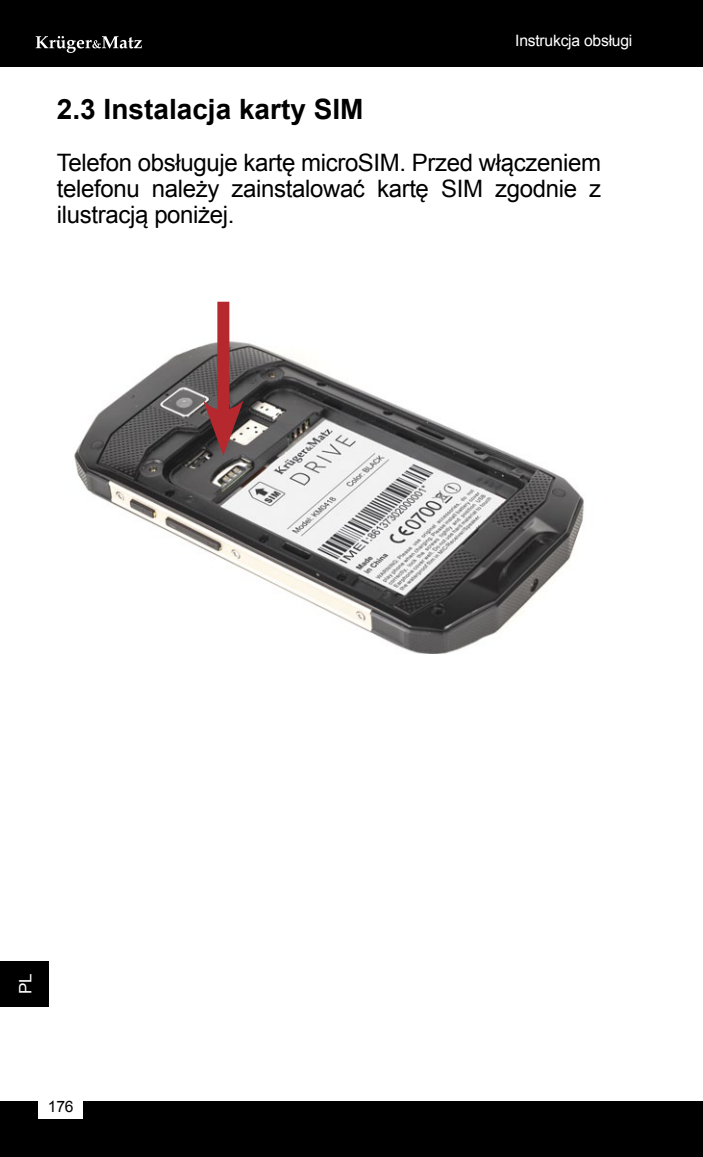
<style>
.page{position:relative;width:703px;height:1157px;background:#fff}
.page>*{position:absolute;margin:0;border:0;box-sizing:border-box;transform-origin:0 0}
.t1{font:700 28px "Arial";color:#000}
.t2{font:24px/26px "Arial";letter-spacing:-.015em;color:#000;text-align:justify}
.t3{font:17.2px "Arial";color:#fff}
.t4{font:15.6px "Arial";letter-spacing:-.015em;color:#fff}
.t5{font:15.6px "Arial";color:#000}
</style>
<div class="page">
<div style="left:0;top:0;width:703px;height:67px;background:#000"></div>
<svg style="left:36px;top:36px;width:106px;height:17px"></svg>
<div style="left:0;top:1101px;width:703px;height:56px;background:#000"></div>
<div style="left:39px;top:1095px;width:44px;height:24px;background:#fff"></div>
<div style="left:0;top:961px;width:48px;height:45px;background:#000"></div>
<img style="left:74px;top:323px;width:510px;height:330px">
<div style="left:217px;top:302px;width:12px;height:120px;background:#b4282e"></div>
<svg style="left:203px;top:400px;width:41px;height:56px;background:#7f4345"></svg>
<p class="t4" style="left:515px;top:30px;width:119px">Instrukcja obsługi</p>
<p class="t1" style="left:57px;top:91px;width:308px">2.3 Instalacja karty SIM</p>
<p class="t2" style="left:57px;top:150px;width:546px">Telefon obsługuje kartę microSIM. Przed włączeniem telefonu należy zainstalować kartę SIM zgodnie z ilustracją poniżej.</p>
<p class="t3" style="left:14px;top:994px;width:22px;rotate:-90deg">PL</p>
<p class="t5" style="left:48px;top:1096px;width:27px">176</p>
</div>
